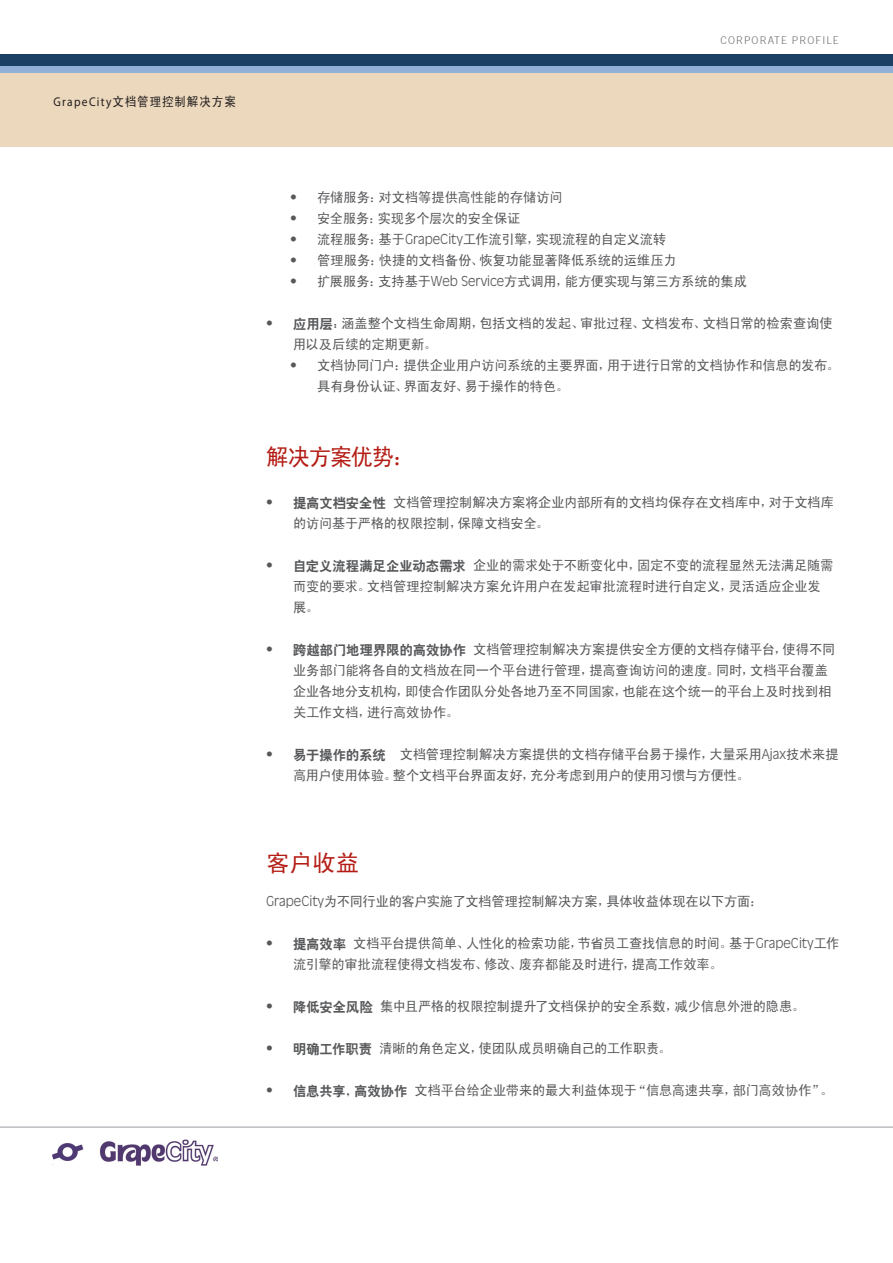
<style>
.page{position:relative;width:893px;height:1263px;background:#fff}
.page>*{position:absolute;margin:0;border:0;box-sizing:border-box;transform-origin:0 0}
.t1{font:23.25px "Sim Hei";letter-spacing:-.025em;color:#b41d15;scale:.95 1}
.t2{font:23.25px "Sim Hei";letter-spacing:-.025em;color:#b41d15}
.点排列{font:13.5px/21px "Sim Hei";letter-spacing:-.01em;color:#57585a}
.t3{font:300 13.5px/21px "Antique Olive";color:#57585a;text-align:justify}
.t4{font:12.75px "Sim Hei";letter-spacing:.085em;color:#231f20;scale:.9 1}
.t5{font:300 10.5px "Trade Gothic";letter-spacing:.1em;color:#6c6d70}
.s1{font-family:"Myriad Pro"}
.s2{font-family:"Antique Olive";font-weight:300}
.s3{font-family:"Heiti CSEG"}
</style>
<div class="page">
<hr style="left:0;top:1126px;width:893px;height:2px;background:#bcbdc0">
<div style="left:0;top:71px;width:892px;height:76px;background:#ecd8bc"></div>
<div style="left:0;top:54px;width:893px;height:13px;background:#1b4064"></div>
<div style="left:0;top:67px;width:893px;height:6px;background:#92b0d5"></div>
<img style="left:53px;top:1139px;width:164px;height:26px">
<p class="t4" style="left:54px;top:95px;width:204px"><span class="s1">GrapeCity</span>文档管理控制解决方案</p>
<p class="t5" style="left:721px;top:35px;width:119px">CORPORATE PROFILE</p>
<p class="t3" style="left:266px;top:313px;width:8px">•</p>
<p class="点排列" style="left:317px;top:187px;width:247px">存储服务：对文档等提供高性能的存储访问</p>
<p class="点排列" style="left:317px;top:208px;width:205px">安全服务：实现多个层次的安全保证</p>
<p class="点排列" style="left:317px;top:229px;width:351px">流程服务：基于<span class="s2">GrapeCity</span>工作流引擎，实现流程的自定义流转</p>
<p class="点排列" style="left:317px;top:250px;width:361px">管理服务：快捷的文档备份、恢复功能显著降低系统的运维压力</p>
<p class="点排列" style="left:317px;top:271px;width:432px">扩展服务：支持基于<span class="s2">Web Service</span>方式调用，能方便实现与第三方系统的集成</p>
<p class="点排列" style="left:293px;top:313px;width:541px"><span class="s3">应用层：</span>涵盖整个文档生命周期，包括文档的发起、审批过程、文档发布、文档日常的检索查询使用以及后续的定期更新。</p>
<p class="点排列" style="left:317px;top:355px;width:524px">文档协同门户：提供企业用户访问系统的主要界面，用于进行日常的文档协作和信息的发布。具有身份认证、界面友好、易于操作的特色。</p>
<p class="t3" style="left:290px;top:187px;width:8px">• • • • •</p>
<p class="t3" style="left:290px;top:355px;width:8px">•</p>
<p class="t1" style="left:266px;top:445px;width:158px">解决方案优势：</p>
<p class="点排列" style="left:293px;top:491px;width:542px"><span class="s3">提高文档安全性</span> 文档管理控制解决方案将企业内部所有的文档均保存在文档库中，对于文档库的访问基于严格的权限控制，保障文档安全。</p>
<p class="点排列" style="left:293px;top:554px;width:542px"><span class="s3">自定义流程满足企业动态需求</span> 企业的需求处于不断变化中，固定不变的流程显然无法满足随需而变的要求。文档管理控制解决方案允许用户在发起审批流程时进行自定义，灵活适应企业发展。</p>
<p class="点排列" style="left:293px;top:638px;width:544px"><span class="s3">跨越部门地理界限的高效协作</span> 文档管理控制解决方案提供安全方便的文档存储平台，使得不同业务部门能将各自的文档放在同一个平台进行管理，提高查询访问的速度。同时，文档平台覆盖企业各地分支机构，即使合作团队分处各地乃至不同国家，也能在这个统一的平台上及时找到相关工作文档，进行高效协作。</p>
<p class="点排列" style="left:293px;top:743px;width:547px"><span class="s3">易于操作的系统</span> 文档管理控制解决方案提供的文档存储平台易于操作，大量采用<span class="s2">Ajax</span>技术来提高用户使用体验。整个文档平台界面友好，充分考虑到用户的使用习惯与方便性。</p>
<p class="t3" style="left:266px;top:491px;width:8px">•</p>
<p class="t3" style="left:266px;top:554px;width:8px">•</p>
<p class="t3" style="left:266px;top:638px;width:8px">•</p>
<p class="t3" style="left:266px;top:743px;width:8px">•</p>
<p class="t2" style="left:266px;top:851px;width:94px">客户收益</p>
<p class="点排列" style="left:266px;top:890px;width:498px"><span class="s2">GrapeCity</span>为不同行业的客户实施了文档管理控制解决方案，具体收益体现在以下方面：</p>
<p class="点排列" style="left:293px;top:932px;width:548px"><span class="s3">提高效率</span> 文档平台提供简单、人性化的检索功能，节省员工查找信息的时间。基于<span class="s2">GrapeCity</span>工作流引擎的审批流程使得文档发布、修改、废弃都能及时进行，提高工作效率。</p>
<p class="点排列" style="left:293px;top:995px;width:514px"><span class="s3">降低安全风险</span> 集中且严格的权限控制提升了文档保护的安全系数，减少信息外泄的隐患。</p>
<p class="点排列" style="left:293px;top:1037px;width:380px"><span class="s3">明确工作职责</span> 清晰的角色定义，使团队成员明确自己的工作职责。</p>
<p class="点排列" style="left:293px;top:1079px;width:542px"><span class="s3">信息共享，高效协作</span> 文档平台给企业带来的最大利益体现于“信息高速共享，部门高效协作”。</p>
<p class="t3" style="left:266px;top:932px;width:8px">•</p>
<p class="t3" style="left:266px;top:995px;width:8px">•</p>
<p class="t3" style="left:266px;top:1037px;width:8px">•</p>
<p class="t3" style="left:266px;top:1079px;width:8px">•</p>
</div>
